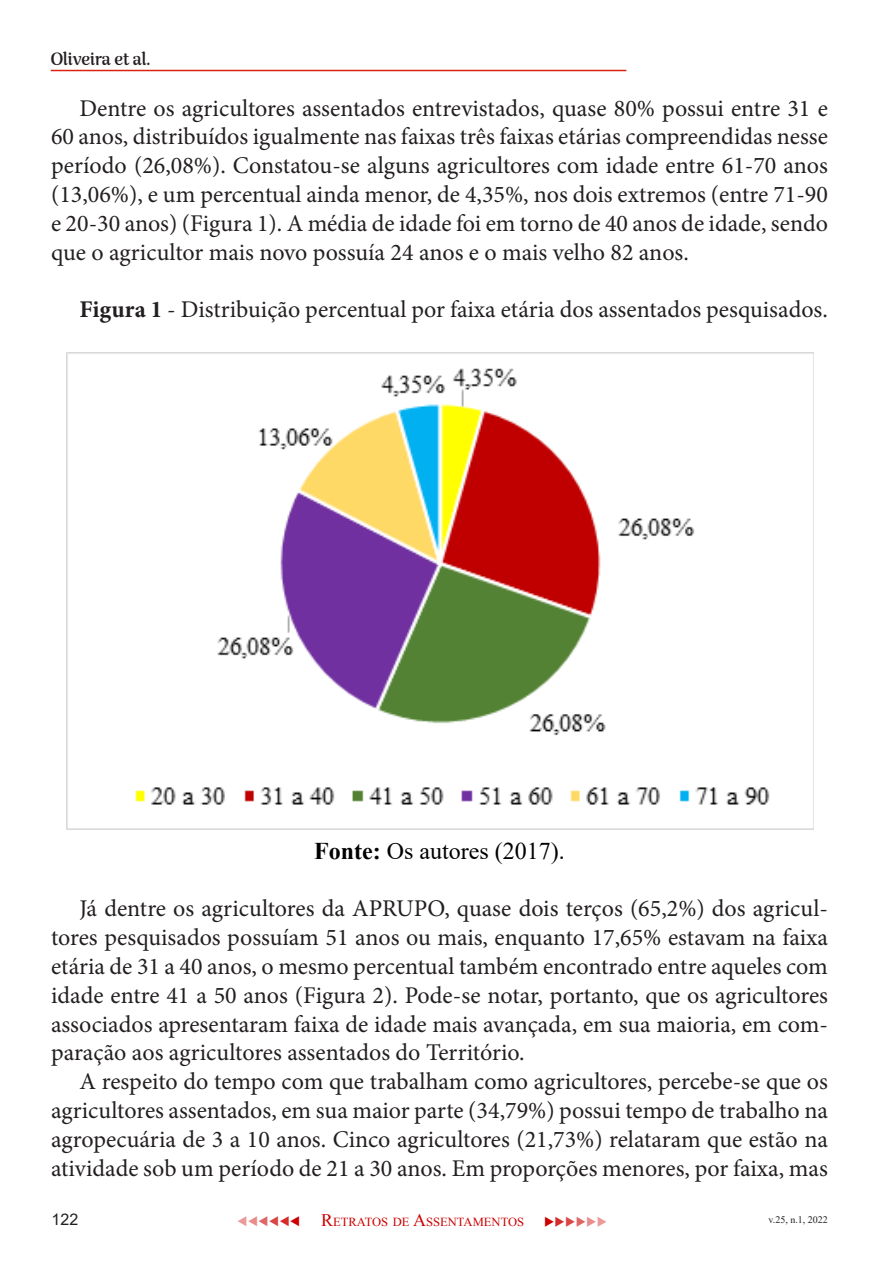
<style>
.page{position:relative;width:879px;height:1276px;background:#fff}
.page>*{position:absolute;margin:0;border:0;box-sizing:border-box;transform-origin:0 0}
.t1{font:24px/28.8px "Minion Pro";color:#231f20;text-align:justify}
.t2{font:24px "Times New Roman";color:#000}
.t3{font:18px "Rumba Large";color:#231f20}
.t4{font:16px "Arial";color:#231f20}
.t5{font:12.6px "Mongolian Baiti";color:#c00}
.t6{font:12px "Wingdings 3";color:#c00}
.t7{font:10px "Times New Roman";color:#231f20}
.s1{font-weight:700}
.s2{font-size:18px}
.s3{color:#d52b2b}
.s4{color:#da4545}
.s5{color:#e06666}
.s6{color:#e88c8c}
.s7{color:#eb9999}
</style>
<div class="page">
<hr style="left:51px;top:70px;width:575px;height:1px;background:#dc2111">
<img style="left:67px;top:353px;width:746px;height:476px">
<p class="t3" style="left:51px;top:49px;width:101px">Oliveira et al.</p>
<p class="t1" style="left:51px;top:94px;width:778px;text-indent:28px">Dentre os agricultores assentados entrevistados, quase 80% possui entre 31 e 60 anos, distribuídos igualmente nas faixas três faixas etárias compreendidas nesse período (26,08%). Constatou-se alguns agricultores com idade entre 61-70 anos (13,06%), e um percentual ainda menor, de 4,35%, nos dois extremos (entre 71-90 e 20-30 anos) (Figura 1). A média de idade foi em torno de 40 anos de idade, sendo que o agricultor mais novo possuía 24 anos e o mais velho 82 anos.</p>
<p class="t1" style="left:79px;top:295px;width:750px"><span class="s1">Figura 1</span> - Distribuição percentual por faixa etária dos assentados pesquisados.</p>
<p class="t2" style="left:314px;top:833px;width:252px"><span class="s1">Fonte:</span> Os autores (2017).</p>
<p class="t1" style="left:51px;top:894px;width:778px;text-indent:28px">Já dentre os agricultores da APRUPO, quase dois terços (65,2%) dos agricul&shy;tores pesquisados possuíam 51 anos ou mais, enquanto 17,65% estavam na faixa etária de 31 a 40 anos, o mesmo percentual também encontrado entre aqueles com idade entre 41 a 50 anos (Figura 2). Pode-se notar, portanto, que os agricultores associados apresentaram faixa de idade mais avançada, em sua maioria, em com&shy;paração aos agricultores assentados do Território.</p>
<p class="t1" style="left:51px;top:1067px;width:778px;text-indent:28px">A respeito do tempo com que trabalham como agricultores, percebe-se que os agricultores assentados, em sua maior parte (34,79%) possui tempo de trabalho na agropecuária de 3 a 10 anos. Cinco agricultores (21,73%) relataram que estão na atividade sob um período de 21 a 30 anos. Em proporções menores, por faixa, mas</p>
<p class="t4" style="left:52px;top:1208px;width:28px">122</p>
<p class="t5" style="left:321px;top:1214px;width:205px"><span class="s2">R</span>ETRATOS DE <span class="s2">A</span>SSENTAMENTOS</p>
<p class="t6" style="left:544px;top:1214px;width:65px">◆<span class="s3">◆</span><span class="s4">◆</span><span class="s5">◆</span><span class="s6">◆</span><span class="s7">◆</span></p>
<p class="t6" style="left:300px;top:1228px;width:65px;rotate:-180deg">◆<span class="s3">◆</span><span class="s4">◆</span><span class="s5">◆</span><span class="s6">◆</span><span class="s7">◆</span></p>
<p class="t7" style="left:768px;top:1212px;width:61px">v.25, n.1, 2022</p>
</div>
